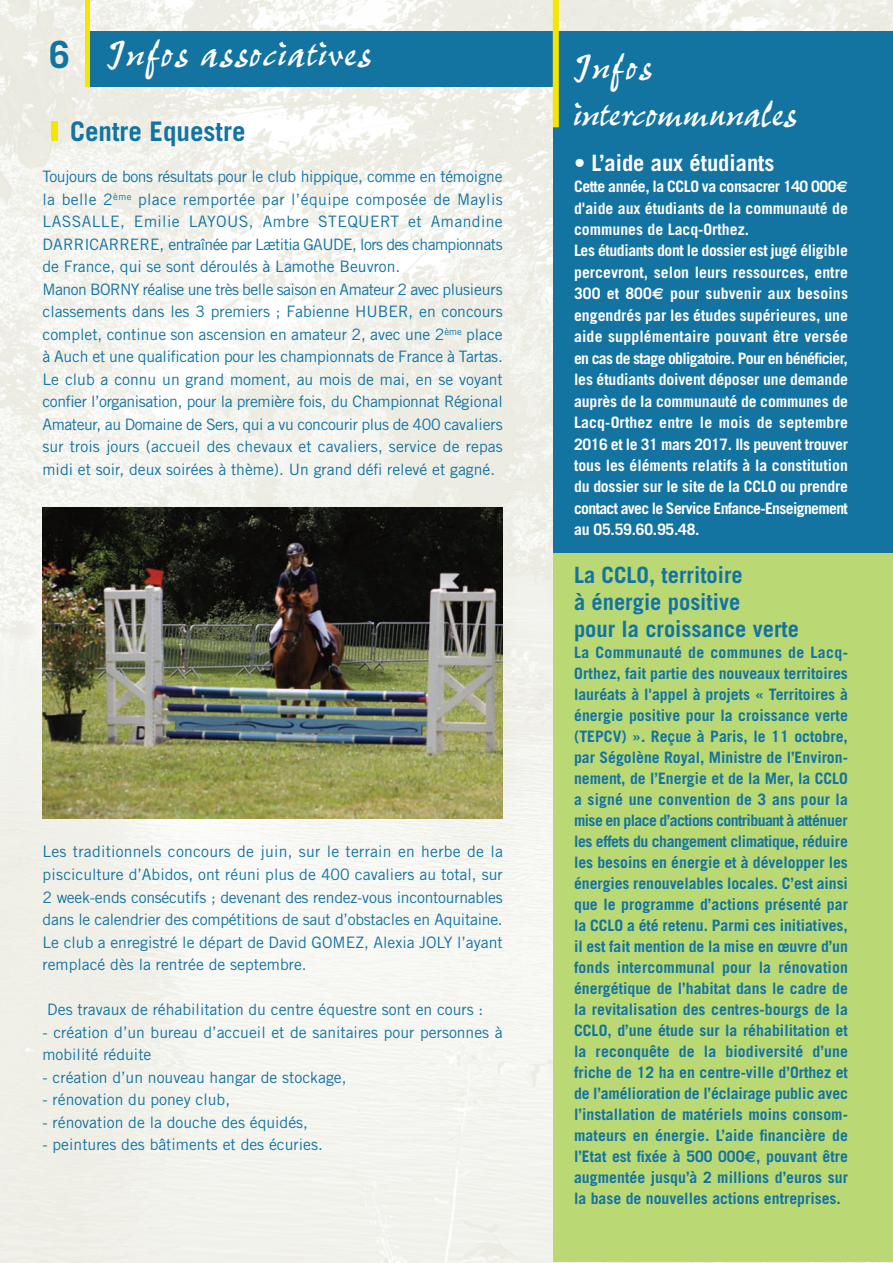
<style>
.page{position:relative;width:893px;height:1263px;background:#fff}
.page>*{position:absolute;margin:0;border:0;box-sizing:border-box;transform-origin:0 0}
.t1{font:45px "Pepita";color:#fff}
.t2{font:43.5px/46.5px "Pepita";letter-spacing:-.025em;color:#fff}
.t3{font:700 27px "Trade Gothic LT Std";color:#1373a1}
.t4{font:700 22.5px/27px "Trade Gothic LT Std";color:#1373a1}
.t5{font:700 22.5px "Trade Gothic LT Std";color:#fff}
.t6{font:15.75px/22.5px "Trade Gothic LT Std";color:#1373a1}
.t7{font:700 15.75px/21px "Trade Gothic LT Std";color:#1373a1;text-align:justify}
.t8{font:700 15.75px/21.5px "Trade Gothic LT Std";letter-spacing:-.005em;color:#fff}
.s1{font-family:"Trade Gothic LT Std";font-weight:700;font-size:37.5px;color:#1373a1}
.s2{color:#f5e601}
.s3{font-family:"Euro Sans"}
</style>
<div class="page">
<img style="left:0;top:0;width:893px;height:1263px">
<div style="left:90px;top:32px;width:803px;height:55px;background:#1373a1"></div>
<div style="left:85px;top:0;width:5px;height:87px;background:#f5e601"></div>
<img style="left:43px;top:508px;width:460px;height:310px">
<div style="left:553px;top:85px;width:340px;height:500px;background:#1373a1"></div>
<div style="left:553px;top:0;width:6px;height:127px;background:#f5e601"></div>
<div style="left:553px;top:553px;width:340px;height:709px;background:#bad874"></div>
<h1 class="t1" style="left:49px;top:24px;width:324px"><span class="s1">6</span> Infos associatives</h1>
<h3 class="t3" style="left:47px;top:121px;width:200px"><span class="s2">l</span> Centre Equestre</h3>
<p class="t6" style="left:43px;top:167px;width:462px">Toujours de bons résultats pour le club hippique, comme en témoigne la belle 2<sup>ème</sup> place remportée par l’équipe composée de Maylis LASSALLE, Emilie LAYOUS, Ambre STEQUERT et Amandine DARRICARRERE, entraînée par Lætitia GAUDE, lors des championnats de France, qui se sont déroulés à Lamothe Beuvron.<br>Manon BORNY réalise une très belle saison en Amateur 2 avec plusieurs classements dans les 3 premiers ; Fabienne HUBER, en concours complet, continue son ascension en amateur 2, avec une 2<sup>ème</sup> place à Auch et une qualification pour les championnats de France à Tartas.<br>Le club a connu un grand moment, au mois de mai, en se voyant confier l’organisation, pour la première fois, du Championnat Régional Amateur, au Domaine de Sers, qui a vu concourir plus de 400 cavaliers sur trois jours (accueil des chevaux et cavaliers, service de repas midi et soir, deux soirées à thème). Un grand défi relevé et gagné.</p>
<p class="t6" style="left:43px;top:842px;width:462px;text-align:justify">Les traditionnels concours de juin, sur le terrain en herbe de la pisciculture d’Abidos, ont réuni plus de 400 cavaliers au total, sur 2 week-ends consécutifs ; devenant des rendez-vous incontournables dans le calendrier des compétitions de saut d’obstacles en Aquitaine.<br>Le club a enregistré le départ de David GOMEZ, Alexia JOLY l’ayant remplacé dès la rentrée de septembre.</p>
<p class="t6" style="left:47px;top:999px;width:438px">Des travaux de réhabilitation du centre équestre sont en cours :</p>
<p class="t6" style="left:43px;top:1022px;width:462px">- création d’un bureau d’accueil et de sanitaires pour personnes à mobilité réduite</p>
<p class="t6" style="left:43px;top:1067px;width:306px">- création d’un nouveau hangar de stockage,</p>
<p class="t6" style="left:43px;top:1090px;width:189px">- rénovation du poney club,</p>
<p class="t6" style="left:43px;top:1112px;width:267px">- rénovation de la douche des équidés,</p>
<p class="t6" style="left:43px;top:1135px;width:282px">- peintures des bâtiments et des écuries.</p>
<h2 class="t2" style="left:573px;top:40px;width:226px">Infos intercommunales</h2>
<h3 class="t5" style="left:574px;top:154px;width:202px">• L’aide aux étudiants</h3>
<p class="t8" style="left:574px;top:177px;width:275px">Cette année, la CCLO va consacrer 140 000<span class="s3">€ </span>d'aide aux étudiants de la communauté de communes de Lacq-Orthez.<br>Les étudiants dont le dossier est jugé éligible percevront, selon leurs ressources, entre 300 et 800<span class="s3">€</span> pour subvenir aux besoins engendrés par les études supérieures, une aide supplémentaire pouvant être versée en cas de stage obligatoire. Pour en bénéficier, les étudiants doivent déposer une demande auprès de la communauté de communes de Lacq-Orthez entre le mois de septembre 2016 et le 31 mars 2017. Ils peuvent trouver tous les éléments relatifs à la constitution du dossier sur le site de la CCLO ou prendre contact avec le Service Enfance-Enseignement au 05.59.60.95.48.</p>
<h3 class="t4" style="left:574px;top:563px;width:226px">La CCLO, territoire<br>à énergie positive<br>pour la croissance verte</h3>
<p class="t7" style="left:574px;top:643px;width:275px">La Communauté de communes de Lacq-Orthez, fait partie des nouveaux territoires lauréats à l'appel à projets « Territoires à énergie positive pour la croissance verte (TEPCV) ». Reçue à Paris, le 11 octobre, par Ségolène Royal, Ministre de l’Environ&shy;nement, de l’Energie et de la Mer, la CCLO a signé une convention de 3 ans pour la mise en place d’actions contribuant à atténuer les effets du changement climatique, réduire les besoins en énergie et à développer les énergies renouvelables locales. C’est ainsi que le programme d’actions présenté par la CCLO a été retenu. Parmi ces initiatives, il est fait mention de la mise en œuvre d’un fonds intercommunal pour la rénovation énergétique de l’habitat dans le cadre de la revitalisation des centres-bourgs de la CCLO, d’une étude sur la réhabilitation et la reconquête de la biodiversité d’une friche de 12 ha en centre-ville d’Orthez et de l’amélioration de l’éclairage public avec l’installation de matériels moins consom&shy;mateurs en énergie. L’aide financière de l’Etat est fixée à 500 000<span class="s3">€</span>, pouvant être augmentée jusqu’à 2 millions d’euros sur la base de nouvelles actions entreprises.</p>
</div>
